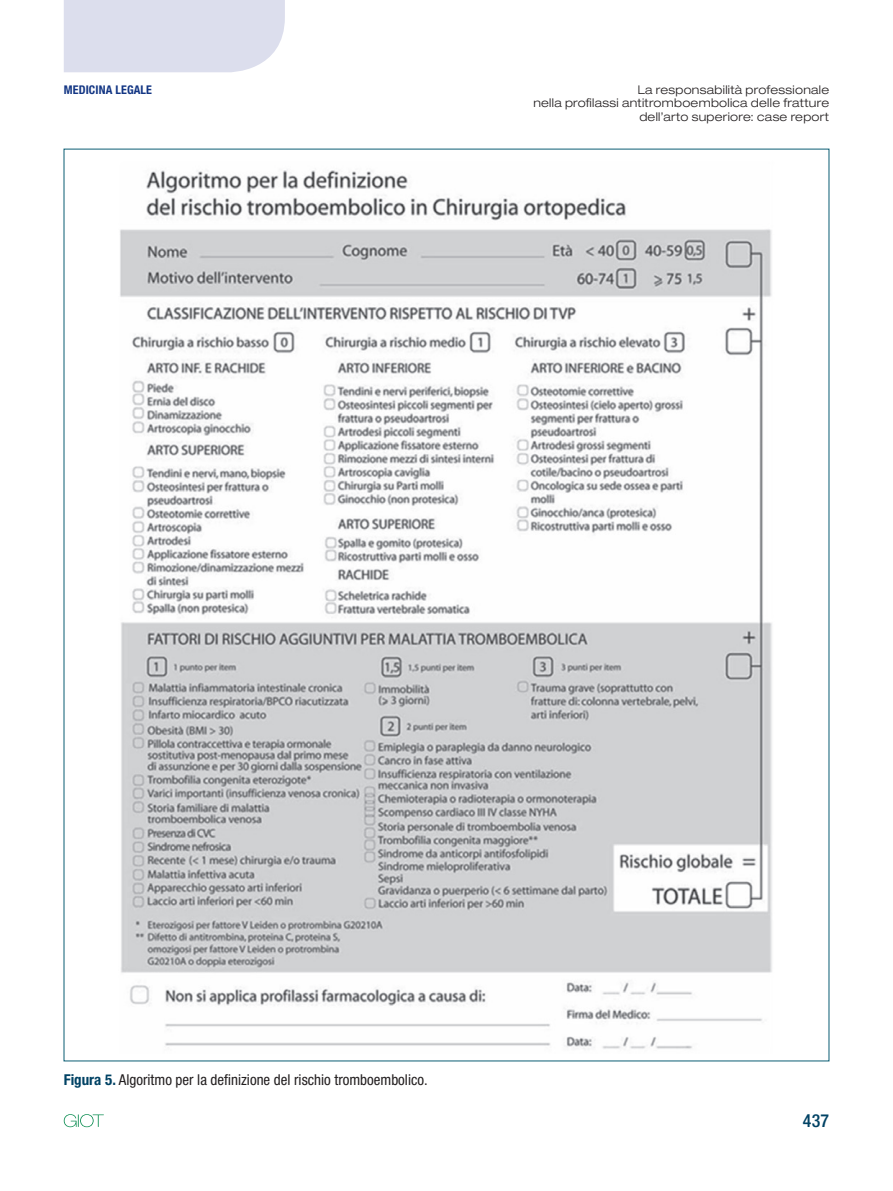
<style>
.page{position:relative;width:893px;height:1191px;background:#fff}
.page>*{position:absolute;margin:0;border:0;box-sizing:border-box;transform-origin:0 0}
.t1{font:500 condensed 18px "Helvetica Neue LT Std";color:#004264}
.t2{font:condensed 15px "Helvetica Neue LT Std";color:#231f20}
.t3{font:300 expanded 12px/13.5px "Helvetica Neue LT Std";letter-spacing:.025em;color:#231f20;text-align:right}
.t4{font:700 condensed 12px "Helvetica Neue LT Std";letter-spacing:.01em;color:#133684}
.s1{font-weight:700;color:#004264}
</style>
<div class="page">
<div style="left:64px;top:0;width:221px;height:72px;background:#dcdeed"></div>
<svg style="left:64px;top:1114px;width:40px;height:13px"></svg>
<img style="left:120px;top:170px;width:652px;height:880px">
<p class="t4" style="left:64px;top:82px;width:90px">MEDICINA LEGALE</p>
<p class="t3" style="left:533px;top:82px;width:297px">La responsabilità professionale<br>nella profilassi antitromboembolica delle fratture dell’arto superiore: case report</p>
<p class="t2" style="left:64px;top:1070px;width:365px"><span class="s1">Figura 5.</span> Algoritmo per la definizione del rischio tromboembolico.</p>
<h1 class="t1" style="left:803px;top:1110px;width:28px">437</h1>
</div>
